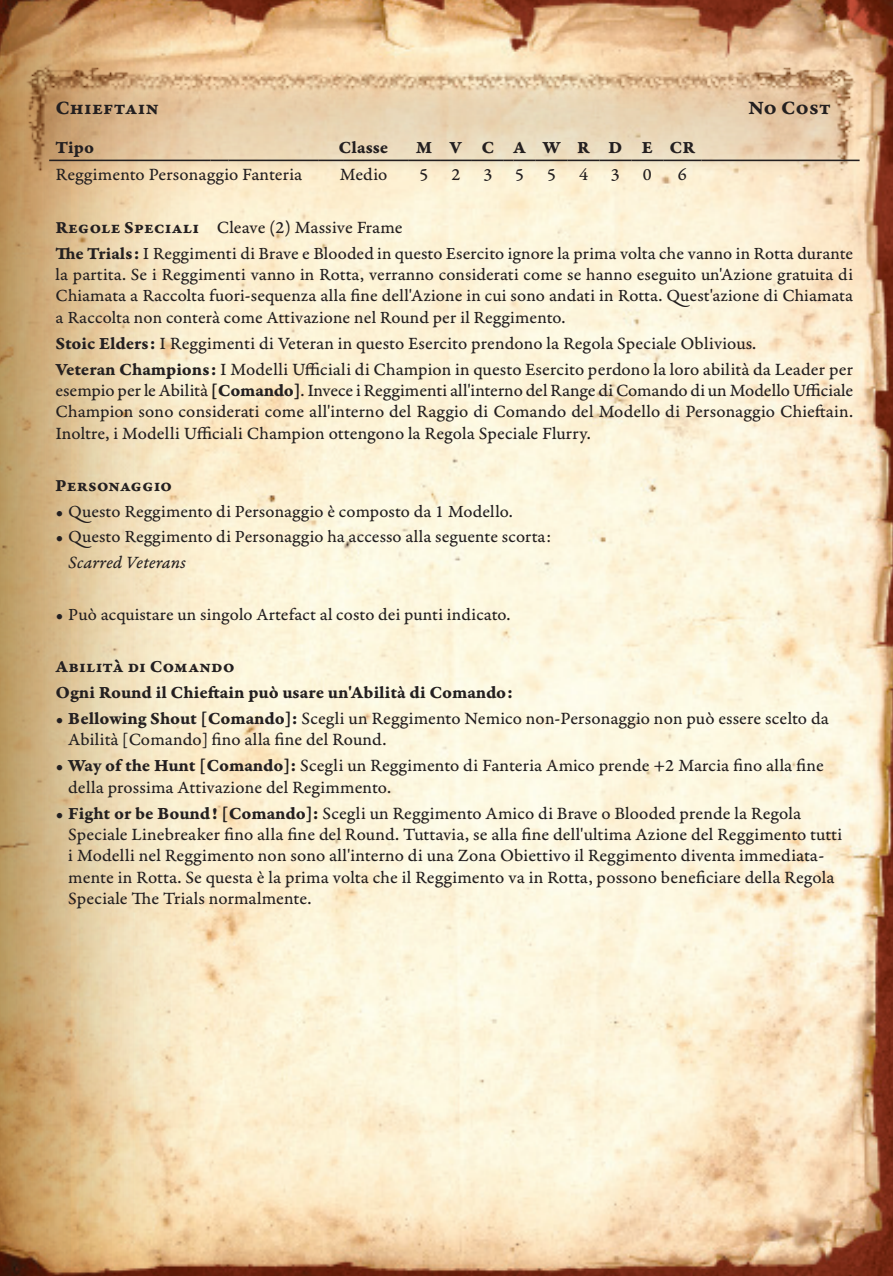
<style>
.page{position:relative;width:893px;height:1276px;background:#fff}
.page>*{position:absolute;margin:0;border:0;box-sizing:border-box;transform-origin:0 0}
.ConText{font:20.25px "Garamond Premr Pro Bd Capt";color:#231f20}
.ConText-2{font:18.22px/21.4px "Garamond Premr Pro Capt";letter-spacing:.01em;color:#231f20}
.ConTable{font:18.22px "Garamond Premr Pro Bd Capt";letter-spacing:-.01em;color:#231f20}
.ConText-3{font:18.22px "Garamond Premr Pro It Capt";color:#231f20}
.ConTable-2{font:18.22px "Garamond Premr Pro Capt";color:#231f20}
.ConText-4{font:18px/21.4px "Garamond Premr Pro Capt";letter-spacing:.01em;color:#231f20;text-align:justify}
.ConText-5{font:18px "Garamond Premr Pro Bd Capt";color:#231f20}
.ConTable-3{font:18px "Garamond Premr Pro Bd Capt";color:#231f20}
.s1{font-family:"Garamond Premr Pro Bd Capt"}
</style>
<div class="page">
<img style="left:225px;top:0;width:668px;height:1276px">
<img style="left:695px;top:998px;width:172px;height:265px">
<svg style="left:1px;top:0;width:224px;height:1276px;background:#e2c99e"></svg>
<svg style="left:0;top:0;width:1px;height:1276px"></svg>
<img style="left:0;top:64px;width:881px;height:181px">
<hr style="left:49px;top:160px;width:161px;height:1px;background:#231f20">
<svg style="left:210px;top:160px;width:19px;height:1px"></svg>
<hr style="left:229px;top:160px;width:35px;height:1px;background:#231f20">
<hr style="left:264px;top:160px;width:55px;height:1px;background:#231f20">
<svg style="left:319px;top:160px;width:25px;height:1px"></svg>
<hr style="left:344px;top:160px;width:64px;height:1px;background:#231f20">
<hr style="left:408px;top:160px;width:32px;height:1px;background:#231f20">
<hr style="left:440px;top:160px;width:32px;height:1px;background:#231f20">
<hr style="left:472px;top:160px;width:32px;height:1px;background:#231f20">
<svg style="left:504px;top:160px;width:32px;height:1px"></svg>
<hr style="left:536px;top:160px;width:32px;height:1px;background:#231f20">
<hr style="left:568px;top:160px;width:31px;height:1px;background:#231f20">
<hr style="left:599px;top:160px;width:32px;height:1px;background:#231f20">
<hr style="left:631px;top:160px;width:32px;height:1px;background:#231f20">
<hr style="left:663px;top:160px;width:38px;height:1px;background:#231f20">
<hr style="left:701px;top:160px;width:159px;height:1px;background:#231f20">
<p class="ConText" style="left:56px;top:95px;width:105px">Chieftain</p>
<p class="ConText" style="left:748px;top:95px;width:84px">No Cost</p>
<p class="ConTable" style="left:56px;top:136px;width:40px">Tipo</p>
<p class="ConTable" style="left:339px;top:136px;width:51px">Classe</p>
<p class="ConTable" style="left:416px;top:136px;width:18px">M</p>
<p class="ConTable" style="left:450px;top:136px;width:14px">V</p>
<p class="ConTable" style="left:481px;top:136px;width:14px">C</p>
<p class="ConTable" style="left:513px;top:136px;width:14px">A</p>
<p class="ConTable" style="left:543px;top:136px;width:19px">W</p>
<p class="ConTable" style="left:577px;top:136px;width:14px">R</p>
<p class="ConTable" style="left:608px;top:136px;width:15px">D</p>
<p class="ConTable" style="left:642px;top:136px;width:13px">E</p>
<p class="ConTable" style="left:670px;top:136px;width:27px">CR</p>
<p class="ConText-2" style="left:56px;top:164px;width:248px">Reggimento Personaggio Fanteria</p>
<p class="ConTable-2" style="left:339px;top:163px;width:49px">Medio</p>
<p class="ConTable-2" style="left:420px;top:163px;width:10px">5</p>
<p class="ConTable-2" style="left:451px;top:163px;width:10px">2</p>
<p class="ConTable-2" style="left:483px;top:163px;width:10px">3</p>
<p class="ConTable-2" style="left:515px;top:163px;width:10px">5</p>
<p class="ConTable-2" style="left:547px;top:163px;width:10px">5</p>
<p class="ConTable-2" style="left:579px;top:163px;width:10px">4</p>
<p class="ConTable-2" style="left:611px;top:163px;width:10px">3</p>
<p class="ConText-2" style="left:643px;top:164px;width:10px">0</p>
<p class="ConText-2" style="left:678px;top:164px;width:10px">6</p>
<p class="ConTable-3" style="left:56px;top:216px;width:145px">Regole Speciali</p>
<p class="ConText-2" style="left:217px;top:217px;width:187px">Cleave (2) Massive Frame</p>
<p class="ConText-4" style="left:56px;top:243px;width:799px"><span class="s1">The Trials:</span> I Reggimenti di Brave e Blooded in questo Esercito ignore la prima volta che vanno in Rotta durante la partita. Se i Reggimenti vanno in Rotta, verranno considerati come se hanno eseguito un'Azione gratuita di Chiamata a Raccolta fuori-sequenza alla fine dell'Azione in cui sono andati in Rotta. Quest'azione di Chiamata a Raccolta non conterà come Attivazione nel Round per il Reggimento.</p>
<p class="ConText-2" style="left:56px;top:333px;width:702px"><span class="s1">Stoic Elders:</span> I Reggimenti di Veteran in questo Esercito prendono la Regola Speciale Oblivious.</p>
<p class="ConText-2" style="left:56px;top:359px;width:799px;text-align:justify"><span class="s1">Veteran Champions:</span> I Modelli Ufficiali di Champion in questo Esercito perdono la loro abilità da Leader per esempio per le Abilità <span class="s1">[Comando]</span>. Invece i Reggimenti all'interno del Range di Comando di un Modello Ufficiale Champion sono considerati come all'interno del Raggio di Comando del Modello di Personaggio Chieftain.<br>Inoltre, i Modelli Ufficiali Champion ottengono la Regola Speciale Flurry.</p>
<p class="ConText-5" style="left:56px;top:474px;width:118px">Personaggio</p>
<p class="ConText-4" style="left:56px;top:500px;width:459px">• Questo Reggimento di Personaggio è composto da 1 Modello.</p>
<p class="ConText-4" style="left:56px;top:526px;width:497px">• Questo Reggimento di Personaggio ha accesso alla seguente scorta:</p>
<p class="ConText-3" style="left:68px;top:552px;width:119px">Scarred Veterans</p>
<p class="ConText-4" style="left:56px;top:604px;width:456px">• Può acquistare un singolo Artefact al costo dei punti indicato.</p>
<p class="ConText-5" style="left:56px;top:655px;width:181px">Abilità di Comando</p>
<p class="ConTable" style="left:56px;top:681px;width:459px">Ogni Round il Chieftain può usare un'Abilità di Comando:</p>
<p class="ConText-2" style="left:68px;top:708px;width:762px;text-indent:-13px"><span class="s1">• Bellowing Shout [Comando]:</span> Scegli un Reggimento Nemico non-Personaggio non può essere scelto da<br>Abilità [Comando] fino alla fine del Round.</p>
<p class="ConText-2" style="left:68px;top:755px;width:757px;text-indent:-13px"><span class="s1">• Way of the Hunt [Comando]:</span> Scegli un Reggimento di Fanteria Amico prende +2 Marcia fino alla fine della prossima Attivazione del Regimmento.</p>
<p class="ConText-2" style="left:68px;top:802px;width:776px;text-indent:-13px"><span class="s1">• Fight or be Bound! [Comando]:</span> Scegli un Reggimento Amico di Brave o Blooded prende la Regola Speciale Linebreaker fino alla fine del Round. Tuttavia, se alla fine dell'ultima Azione del Reggimento tutti i Modelli nel Reggimento non sono all'interno di una Zona Obiettivo il Reggimento diventa immediata&shy;mente in Rotta. Se questa è la prima volta che il Reggimento va in Rotta, possono beneficiare della Regola Speciale The Trials normalmente.</p>
</div>
